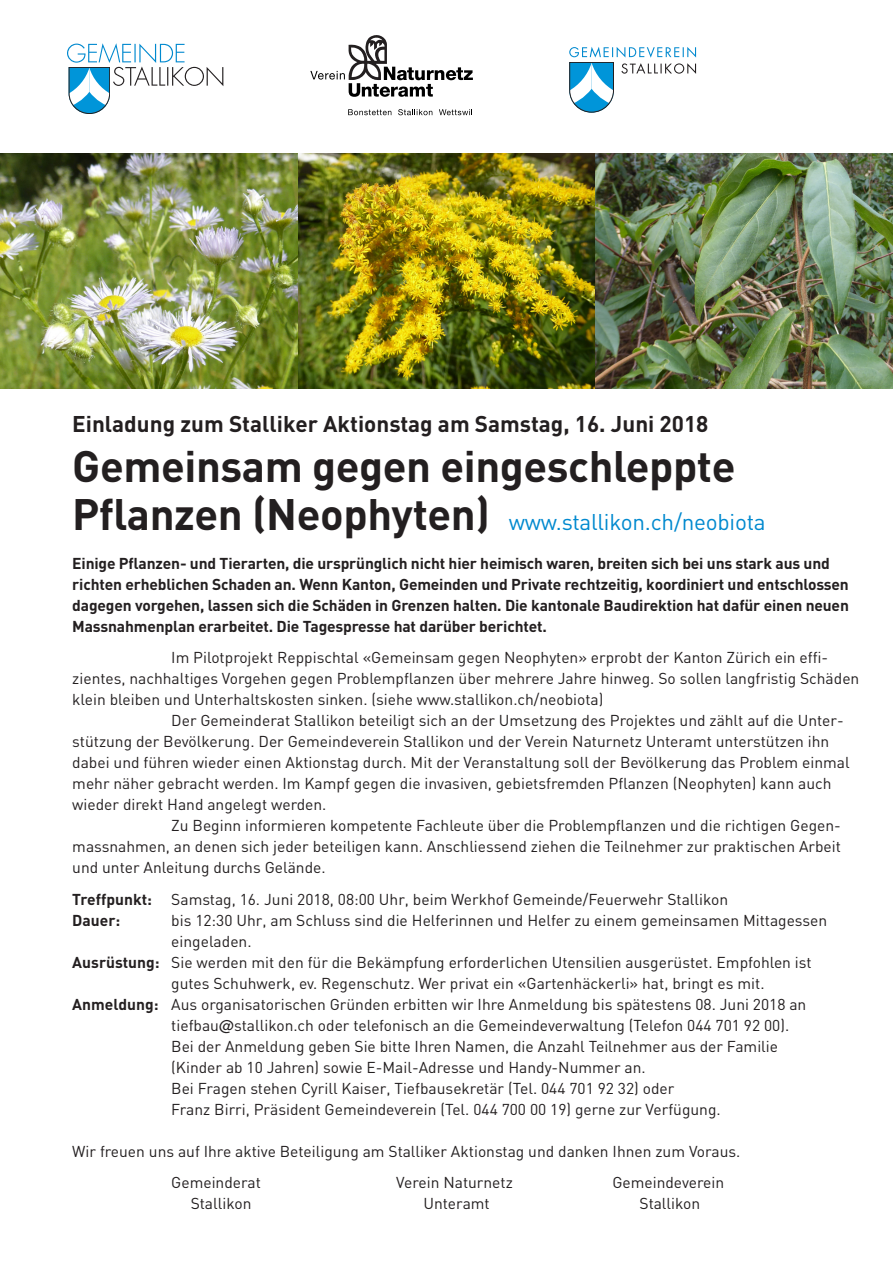
<style>
.page{position:relative;width:893px;height:1263px;background:#fff}
.page>*{position:absolute;margin:0;border:0;box-sizing:border-box;transform-origin:0 0}
.t1{font:700 43.5px "DIN";letter-spacing:-.01em;color:#231f20}
.t2{font:700 22.5px "DIN";color:#231f20}
.t3{font:22.5px "DIN";letter-spacing:-.01em;color:#0089cf}
.t4{font:15.6px/21px "DIN";color:#231f20}
.t5{font:700 15.6px/21px "DIN";letter-spacing:-.01em;color:#231f20}
.s1{font-weight:700;font-size:43.5px;color:#231f20}
.s2{font-weight:700}
.s3{font-family:"Univers";font-size:15px}
</style>
<div class="page">
<img style="left:0;top:153px;width:893px;height:235px">
<svg style="left:569px;top:47px;width:127px;height:65px"></svg>
<svg style="left:310px;top:35px;width:163px;height:62px"></svg>
<svg style="left:348px;top:109px;width:43px;height:6px"></svg>
<svg style="left:398px;top:109px;width:34px;height:6px"></svg>
<svg style="left:439px;top:109px;width:33px;height:6px"></svg>
<svg style="left:67px;top:43px;width:156px;height:71px"></svg>
<h2 class="t2" style="left:72px;top:409px;width:638px">Einladung zum Stalliker Aktionstag am Samstag, 16. Juni 2018</h2>
<h1 class="t1" style="left:72px;top:438px;width:665px">Gemeinsam gegen eingeschleppte</h1>
<h2 class="t3" style="left:72px;top:508px;width:695px"><span class="s1">Pflanzen (Neophyten)</span> www.stallikon.ch/neobiota</h2>
<p class="t5" style="left:72px;top:552px;width:778px">Einige Pflanzen- und Tierarten, die ursprünglich nicht hier heimisch waren, breiten sich bei uns stark aus und richten erheblichen Schaden an. Wenn Kanton, Gemeinden und Private rechtzeitig, koordiniert und entschlossen dagegen vorgehen, lassen sich die Schäden in Grenzen halten. Die kantonale Baudirektion hat dafür einen neuen Massnahmenplan erarbeitet. Die Tagespresse hat darüber berichtet.</p>
<p class="t4" style="left:171px;top:647px;width:658px">Im Pilotprojekt Reppischtal «Gemeinsam gegen Neophyten» erprobt der Kanton Zürich ein effi-</p>
<p class="t4" style="left:72px;top:668px;width:789px">zientes, nachhaltiges Vorgehen gegen Problempflanzen über mehrere Jahre hinweg. So sollen langfristig Schäden</p>
<p class="t4" style="left:72px;top:689px;width:533px">klein bleiben und Unterhaltskosten sinken. (siehe www.stallikon.ch/neobiota)</p>
<p class="t4" style="left:171px;top:710px;width:674px">Der Gemeinderat Stallikon beteiligt sich an der Umsetzung des Projektes und zählt auf die Unter-</p>
<p class="t4" style="left:72px;top:731px;width:759px">stützung der Bevölkerung. Der Gemeindeverein Stallikon und der Verein Naturnetz Unteramt unterstützen ihn</p>
<p class="t4" style="left:72px;top:752px;width:779px">dabei und führen wieder einen Aktionstag durch. Mit der Veranstaltung soll der Bevölkerung das Problem einmal</p>
<p class="t4" style="left:72px;top:773px;width:761px">mehr näher gebracht werden. Im Kampf gegen die invasiven, gebietsfremden Pflanzen (Neophyten) kann auch</p>
<p class="t4" style="left:72px;top:794px;width:256px">wieder direkt Hand angelegt werden.</p>
<p class="t4" style="left:171px;top:815px;width:671px">Zu Beginn informieren kompetente Fachleute über die Problempflanzen und die richtigen Gegen-</p>
<p class="t4" style="left:72px;top:836px;width:770px">massnahmen, an denen sich jeder beteiligen kann. Anschliessend ziehen die Teilnehmer zur praktischen Arbeit</p>
<p class="t4" style="left:72px;top:857px;width:255px">und unter Anleitung durchs Gelände.</p>
<p class="t4" style="left:72px;top:888px;width:657px"><span class="s2">Treffpunkt:</span> Samstag, 16. Juni 2018, 08:00 Uhr, beim Werkhof Gemeinde/Feuerwehr Stallikon<br><span class="s2">Dauer:</span></p>
<p class="t4" style="left:171px;top:909px;width:657px">bis 12:30 Uhr, am Schluss sind die Helferinnen und Helfer zu einem gemeinsamen Mittagessen</p>
<p class="t4" style="left:171px;top:930px;width:82px">eingeladen.</p>
<p class="t4" style="left:72px;top:951px;width:741px"><span class="s2">Ausrüstung:</span> Sie werden mit den für die Bekämpfung erforderlichen Utensilien ausgerüstet. Empfohlen ist</p>
<p class="t4" style="left:171px;top:972px;width:595px">gutes Schuhwerk, ev. Regenschutz. Wer privat ein «Gartenhäckerli» hat, bringt es mit.</p>
<p class="t4" style="left:72px;top:993px;width:736px"><span class="s2">Anmeldung:</span> Aus organisatorischen Gründen erbitten wir Ihre Anmeldung bis spätestens 08. Juni 2018 an</p>
<p class="t4" style="left:171px;top:1014px;width:619px">tiefbau<span class="s3">@</span>stallikon.ch oder telefonisch an die Gemeindeverwaltung (Telefon 044 701 92 00).</p>
<p class="t4" style="left:171px;top:1035px;width:608px">Bei der Anmeldung geben Sie bitte Ihren Namen, die Anzahl Teilnehmer aus der Familie</p>
<p class="t4" style="left:171px;top:1056px;width:476px">(Kinder ab 10 Jahren) sowie E-Mail-Adresse und Handy-Nummer an.</p>
<p class="t4" style="left:171px;top:1077px;width:505px">Bei Fragen stehen Cyrill Kaiser, Tiefbausekretär (Tel. 044 701 92 32) oder</p>
<p class="t4" style="left:171px;top:1098px;width:551px">Franz Birri, Präsident Gemeindeverein (Tel. 044 700 00 19) gerne zur Verfügung.</p>
<p class="t4" style="left:171px;top:1135px;width:571px;line-height:31.5px;text-indent:-99px">Wir freuen uns auf Ihre aktive Beteiligung am Stalliker Aktionstag und danken Ihnen zum Voraus.<br>Gemeinderat</p>
<p class="t4" style="left:396px;top:1172px;width:118px">Verein Naturnetz</p>
<p class="t4" style="left:612px;top:1172px;width:113px">Gemeindeverein</p>
<p class="t4" style="left:191px;top:1193px;width:62px">Stallikon</p>
<p class="t4" style="left:423px;top:1193px;width:68px">Unteramt</p>
<p class="t4" style="left:639px;top:1193px;width:62px">Stallikon</p>
</div>
